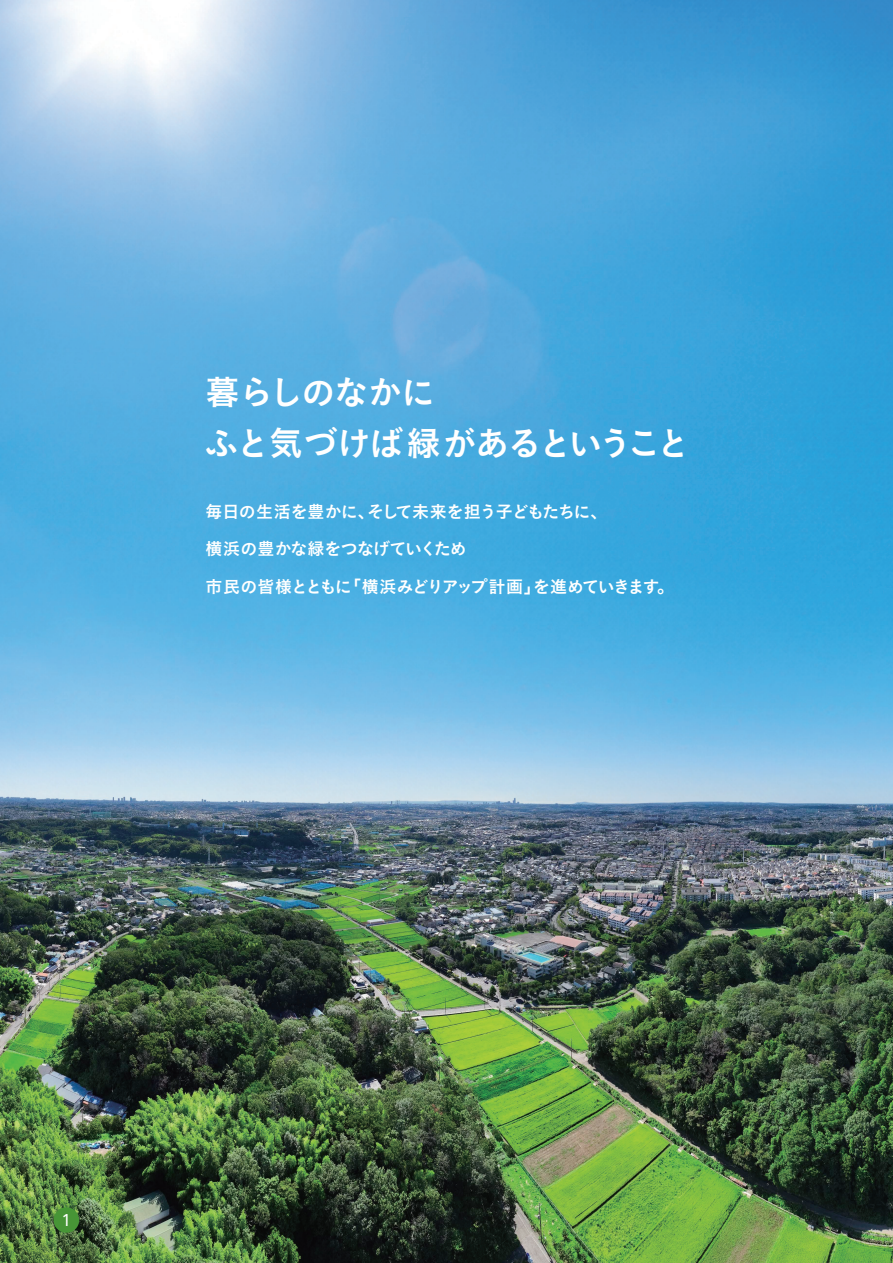
<style>
.page{position:relative;width:893px;height:1263px;background:#fff}
.page>*{position:absolute;margin:0;border:0;box-sizing:border-box;transform-origin:0 0}
.t1{font:34.05px/51px "Koburina Go Std W6";letter-spacing:-.04em;color:#fff}
.t2{font:16.95px/37.2px "Koburina Go Std W6";letter-spacing:-.05em;color:#fff}
.t3{font:500 16.95px "Avenir Next Condensed";color:#fff}
</style>
<div class="page">
<img style="left:0;top:0;width:893px;height:1263px">
<div style="left:54px;top:1207px;width:25px;height:26px;background:#479536;border-radius:50%"></div>
<h1 class="t1" style="left:205px;top:368px;width:488px">暮らしのなかに<br>ふと気づけば緑があるということ</h1>
<p class="t2" style="left:205px;top:494px;width:470px">毎日の生活を豊かに、そして未来を担う子どもたちに、<br>横浜の豊かな緑をつなげていくため<br>市民の皆様とともに「横浜みどりアップ計画」を進めていきます。</p>
<p class="t3" style="left:62px;top:1210px;width:10px">1</p>
</div>
